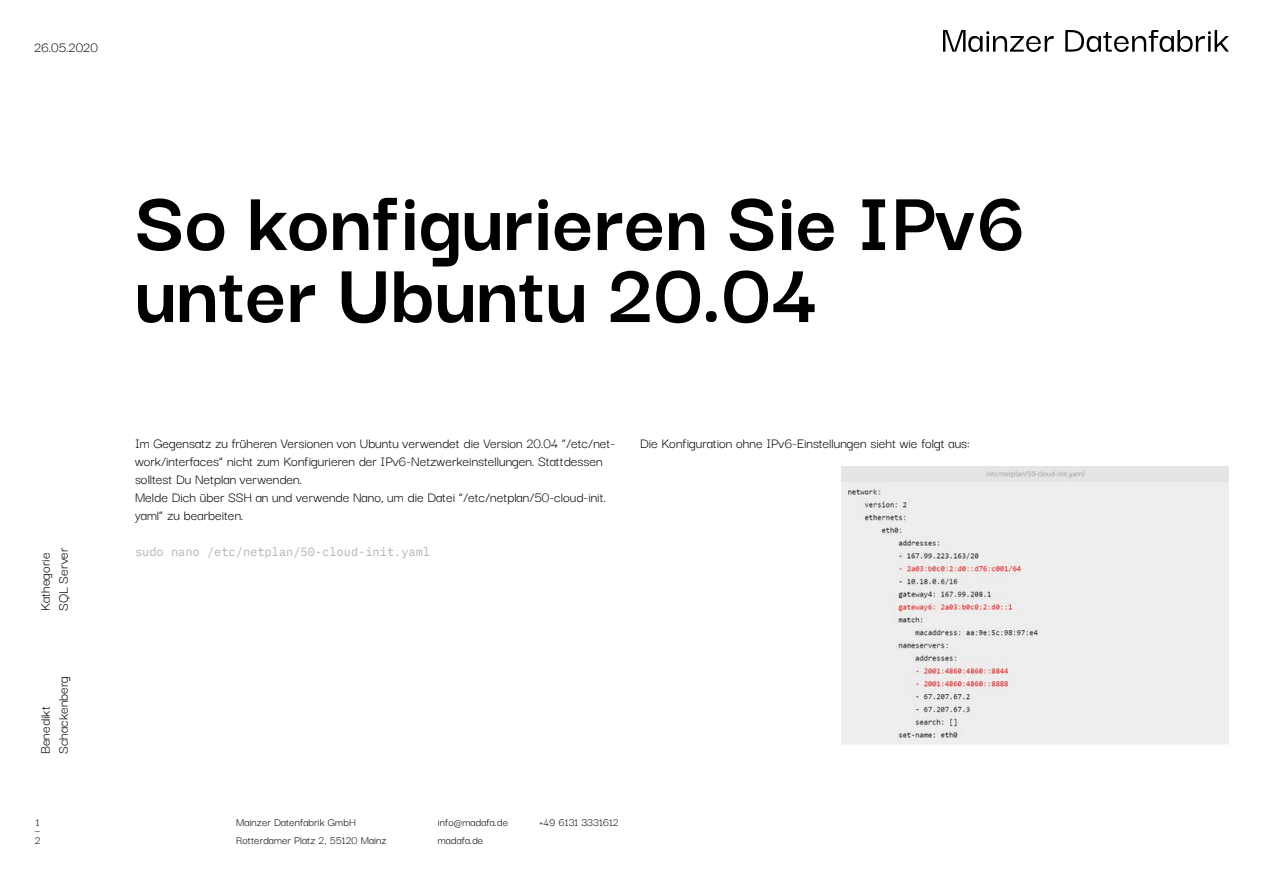
<style>
.page{position:relative;width:1263px;height:893px;background:#fff}
.page>*{position:absolute;margin:0;border:0;box-sizing:border-box;transform-origin:0 0}
.t1{font:700 90px/72px "Darker Grotesque";color:#000}
.t2{font:15px/18px "Darker Grotesque";color:#000}
.t3{font:12px/9px "Darker Grotesque";letter-spacing:.01em;color:#000;text-align:justify}
.t4{font:12px "IBM Plex Mono";color:#b1b7af}
</style>
<div class="page">
<svg style="left:943px;top:30px;width:111px;height:22px"></svg>
<svg style="left:1065px;top:30px;width:164px;height:22px"></svg>
<img style="left:842px;top:466px;width:387px;height:278px">
<p class="t2" style="left:34px;top:37px;width:65px">26.05.2020</p>
<p class="t2" style="left:35px;top:611px;width:65px;rotate:-90deg">Kathegorie<br>SQL Server</p>
<p class="t2" style="left:35px;top:754px;width:79px;rotate:-90deg">Benedikt<br>Schackenberg</p>
<h1 class="t1" style="left:135px;top:180px;width:892px">So konfigurieren Sie IPv6 unter Ubuntu 20.04</h1>
<p class="t2" style="left:135px;top:433px;width:482px">Im Gegensatz zu früheren Versionen von Ubuntu verwendet die Version 20.04 “/etc/net&shy;work/interfaces” nicht zum Konfigurieren der IPv6-Netzwerkeinstellungen. Stattdessen solltest Du Netplan verwenden.<br>Melde Dich über SSH an und verwende Nano, um die Datei “/etc/netplan/50-cloud-init. yaml” zu bearbeiten.</p>
<p class="t4" style="left:135px;top:543px;width:297px">sudo nano /etc/netplan/50-cloud-init.yaml</p>
<p class="t2" style="left:640px;top:433px;width:331px">Die Konfiguration ohne IPv6-Einstellungen sieht wie folgt aus:</p>
<p class="t3" style="left:35px;top:817px;width:8px">1 — 2</p>
<p class="t3" style="left:236px;top:812px;width:152px;line-height:18px">Mainzer Datenfabrik GmbH<br>Rotterdamer Platz 2, 55120 Mainz</p>
<p class="t3" style="left:438px;top:817px;width:72px">info@madafa.de</p>
<p class="t3" style="left:539px;top:817px;width:81px">+49 6131 3331612</p>
<p class="t3" style="left:438px;top:835px;width:47px">madafa.de</p>
</div>
